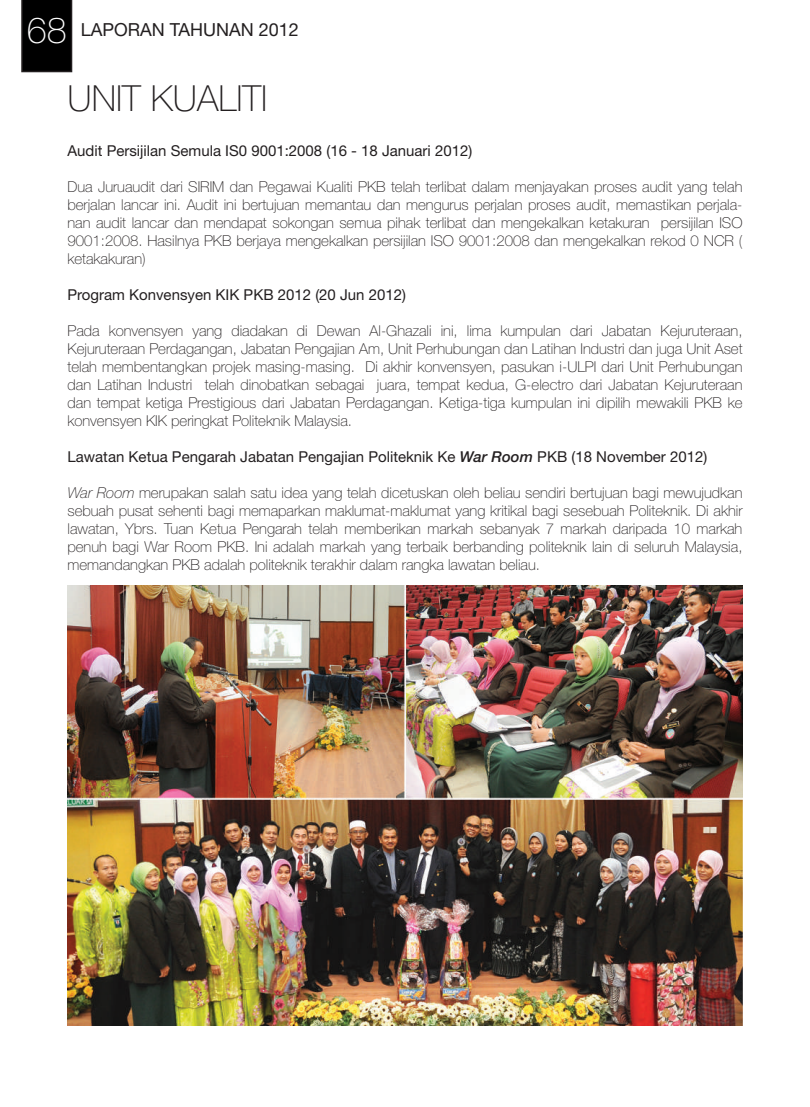
<style>
.page{position:relative;width:810px;height:1107px;background:#fff}
.page>*{position:absolute;margin:0;border:0;box-sizing:border-box;transform-origin:0 0}
.t1{font:100 36px "Helvetica Neue LT Std";color:#231f20}
.t2{font:18px "Helvetica Neue LT Std";color:#231f20}
.t3{font:100 15px/18px "Helvetica Neue LT Std";color:#231f20;text-align:justify}
.t4{font:15px "Helvetica Neue LT Std";color:#231f20}
.s1{font-weight:100;font-size:36px;color:#fff}
.s2{font-weight:500;font-style:italic}
.s3{font-style:italic}
</style>
<div class="page">
<svg style="left:21px;top:0;width:51px;height:72px;background:#030303"></svg>
<img style="left:68px;top:586px;width:674px;height:440px">
<p class="t2" style="left:27px;top:19px;width:274px"><span class="s1">68</span> LAPORAN TAHUNAN 2012</p>
<h1 class="t1" style="left:68px;top:77px;width:201px">UNIT KUALITI</h1>
<p class="t4" style="left:68px;top:142px;width:406px">Audit Persijilan Semula IS0 9001:2008 (16 - 18 Januari 2012)</p>
<p class="t3" style="left:68px;top:178px;width:676px">Dua Juruaudit dari SIRIM dan Pegawai Kualiti PKB telah terlibat dalam menjayakan proses audit yang telah berjalan lancar ini. Audit ini bertujuan memantau dan mengurus perjalan proses audit, memastikan perjala&shy;nan audit lancar dan mendapat sokongan semua pihak terlibat dan mengekalkan ketakuran persijilan ISO 9001:2008. Hasilnya PKB berjaya mengekalkan persijilan ISO 9001:2008 dan mengekalkan rekod 0 NCR ( ketakakuran)</p>
<p class="t4" style="left:68px;top:286px;width:340px">Program Konvensyen KIK PKB 2012 (20 Jun 2012)</p>
<p class="t3" style="left:68px;top:322px;width:677px">Pada konvensyen yang diadakan di Dewan Al-Ghazali ini, lima kumpulan dari Jabatan Kejuruteraan, Kejuruteraan Perdagangan, Jabatan Pengajian Am, Unit Perhubungan dan Latihan Industri dan juga Unit Aset telah membentangkan projek masing-masing. Di akhir konvensyen, pasukan i-ULPI dari Unit Perhubungan dan Latihan Industri telah dinobatkan sebagai juara, tempat kedua, G-electro dari Jabatan Kejuruteraan dan tempat ketiga Prestigious dari Jabatan Perdagangan. Ketiga-tiga kumpulan ini dipilih mewakili PKB ke konvensyen KIK peringkat Politeknik Malaysia.</p>
<p class="t4" style="left:68px;top:448px;width:641px">Lawatan Ketua Pengarah Jabatan Pengajian Politeknik Ke <span class="s2">War Room</span> PKB (18 November 2012)</p>
<p class="t3" style="left:68px;top:484px;width:677px"><span class="s3">War Room</span> merupakan salah satu idea yang telah dicetuskan oleh beliau sendiri bertujuan bagi mewujudkan sebuah pusat sehenti bagi memaparkan maklumat-maklumat yang kritikal bagi sesebuah Politeknik. Di akhir lawatan, Ybrs. Tuan Ketua Pengarah telah memberikan markah sebanyak 7 markah daripada 10 markah penuh bagi War Room PKB. Ini adalah markah yang terbaik berbanding politeknik lain di seluruh Malaysia, memandangkan PKB adalah politeknik terakhir dalam rangka lawatan beliau.</p>
</div>
